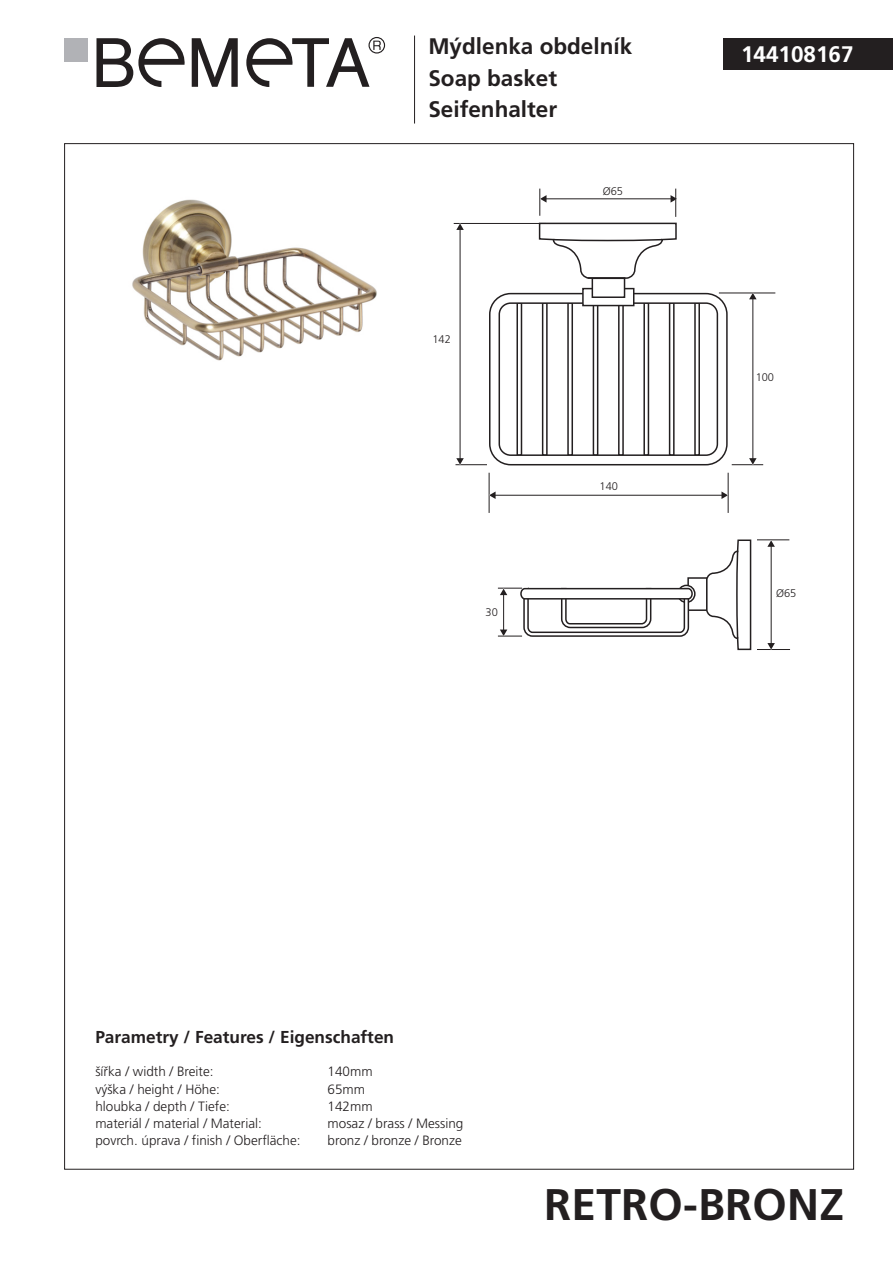
<style>
.page{position:relative;width:893px;height:1263px;background:#fff}
.page>*{position:absolute;margin:0;border:0;box-sizing:border-box;transform-origin:0 0}
.t1{font:700 44.25px "Frutiger CE";letter-spacing:.005em;color:#231f20}
.t2{font:700 22.5px/31.5px "Frutiger CE";color:#231f20}
.t3{font:700 22.5px "Frutiger CE";color:#fff}
.t4{font:700 17.25px "Frutiger CE";color:#231f20}
.t5{font:300 13.5px "Frutiger CE";color:#231f20}
.t6{font:300 11.1px "Frutiger CE";color:#231f20}
</style>
<div class="page">
<div style="left:724px;top:38px;width:169px;height:32px;background:#231f20"></div>
<svg style="left:192px;top:38px;width:46px;height:49px"></svg>
<svg style="left:96px;top:38px;width:89px;height:49px"></svg>
<div style="left:65px;top:38px;width:23px;height:24px;background:#b1b2b6"></div>
<svg style="left:246px;top:37px;width:139px;height:50px"></svg>
<hr style="left:414px;top:36px;width:1px;height:88px;background:#231f20">
<svg style="left:489px;top:292px;width:239px;height:174px"></svg>
<div style="left:582px;top:288px;width:52px;height:18px;background:#fff;border:2px solid #231f20"></div>
<hr style="left:454px;top:223px;width:92px;height:1px;background:#231f20">
<hr style="left:719px;top:293px;width:56px;height:1px;background:#231f20">
<div style="left:592px;top:278px;width:33px;height:20px;background:#fff;border:2px solid #231f20"></div>
<hr style="left:455px;top:464px;width:32px;height:1px;background:#231f20">
<hr style="left:732px;top:464px;width:31px;height:1px;background:#231f20">
<hr style="left:460px;top:229px;width:1px;height:230px;background:#231f20">
<svg style="left:456px;top:458px;width:8px;height:7px"></svg>
<svg style="left:456px;top:223px;width:8px;height:7px"></svg>
<hr style="left:752px;top:298px;width:1px;height:161px;background:#231f20">
<svg style="left:749px;top:458px;width:8px;height:7px"></svg>
<svg style="left:749px;top:293px;width:8px;height:6px"></svg>
<hr style="left:489px;top:473px;width:1px;height:40px;background:#231f20">
<hr style="left:728px;top:473px;width:1px;height:40px;background:#231f20">
<hr style="left:494px;top:495px;width:229px;height:1px;background:#231f20">
<svg style="left:721px;top:491px;width:7px;height:8px"></svg>
<svg style="left:489px;top:491px;width:7px;height:8px"></svg>
<div style="left:687px;top:577px;width:20px;height:34px;background:#fff;border:2px solid #231f20"></div>
<div style="left:677px;top:585px;width:19px;height:18px;border:2px solid #231f20;border-radius:50%"></div>
<svg style="left:498px;top:586px;width:196px;height:51px"></svg>
<hr style="left:757px;top:540px;width:32px;height:1px;background:#231f20">
<hr style="left:757px;top:649px;width:33px;height:1px;background:#231f20">
<hr style="left:771px;top:546px;width:1px;height:98px;background:#231f20">
<svg style="left:767px;top:643px;width:8px;height:6px"></svg>
<svg style="left:767px;top:540px;width:8px;height:7px"></svg>
<svg style="left:538px;top:189px;width:139px;height:91px"></svg>
<hr style="left:588px;top:277px;width:37px;height:2px;background:#231f20">
<svg style="left:705px;top:539px;width:47px;height:112px"></svg>
<img style="left:132px;top:199px;width:245px;height:162px">
<h2 class="t2" style="left:428px;top:31px;width:205px">Mýdlenka obdelník<br>Soap basket<br>Seifenhalter</h2>
<p class="t6" style="left:432px;top:333px;width:20px">142</p>
<p class="t6" style="left:486px;top:605px;width:14px">30</p>
<p class="t6" style="left:603px;top:185px;width:22px">Ø65</p>
<p class="t6" style="left:600px;top:479px;width:20px">140</p>
<h2 class="t3" style="left:741px;top:42px;width:114px">144108167</h2>
<p class="t6" style="left:756px;top:371px;width:20px">100</p>
<p class="t6" style="left:776px;top:587px;width:22px">Ø65</p>
<p class="t4" style="left:95px;top:1027px;width:300px">Parametry / Features / Eigenschaften</p>
<p class="t5" style="left:95px;top:1064px;width:120px">šířka / width / Breite:</p>
<p class="t5" style="left:328px;top:1064px;width:47px">140mm</p>
<p class="t5" style="left:95px;top:1081px;width:126px">výška / height / Höhe:</p>
<p class="t5" style="left:328px;top:1081px;width:39px">65mm</p>
<p class="t5" style="left:95px;top:1098px;width:136px">hloubka / depth / Tiefe:</p>
<p class="t5" style="left:328px;top:1098px;width:47px">142mm</p>
<p class="t5" style="left:95px;top:1116px;width:168px">materiál / material / Material:</p>
<p class="t5" style="left:328px;top:1116px;width:137px">mosaz / brass / Messing</p>
<p class="t5" style="left:95px;top:1133px;width:207px">povrch. úprava / finish / Oberfläche:</p>
<p class="t5" style="left:328px;top:1133px;width:136px">bronz / bronze / Bronze</p>
<h1 class="t1" style="left:544px;top:1179px;width:301px">RETRO-BRONZ</h1>
</div>
